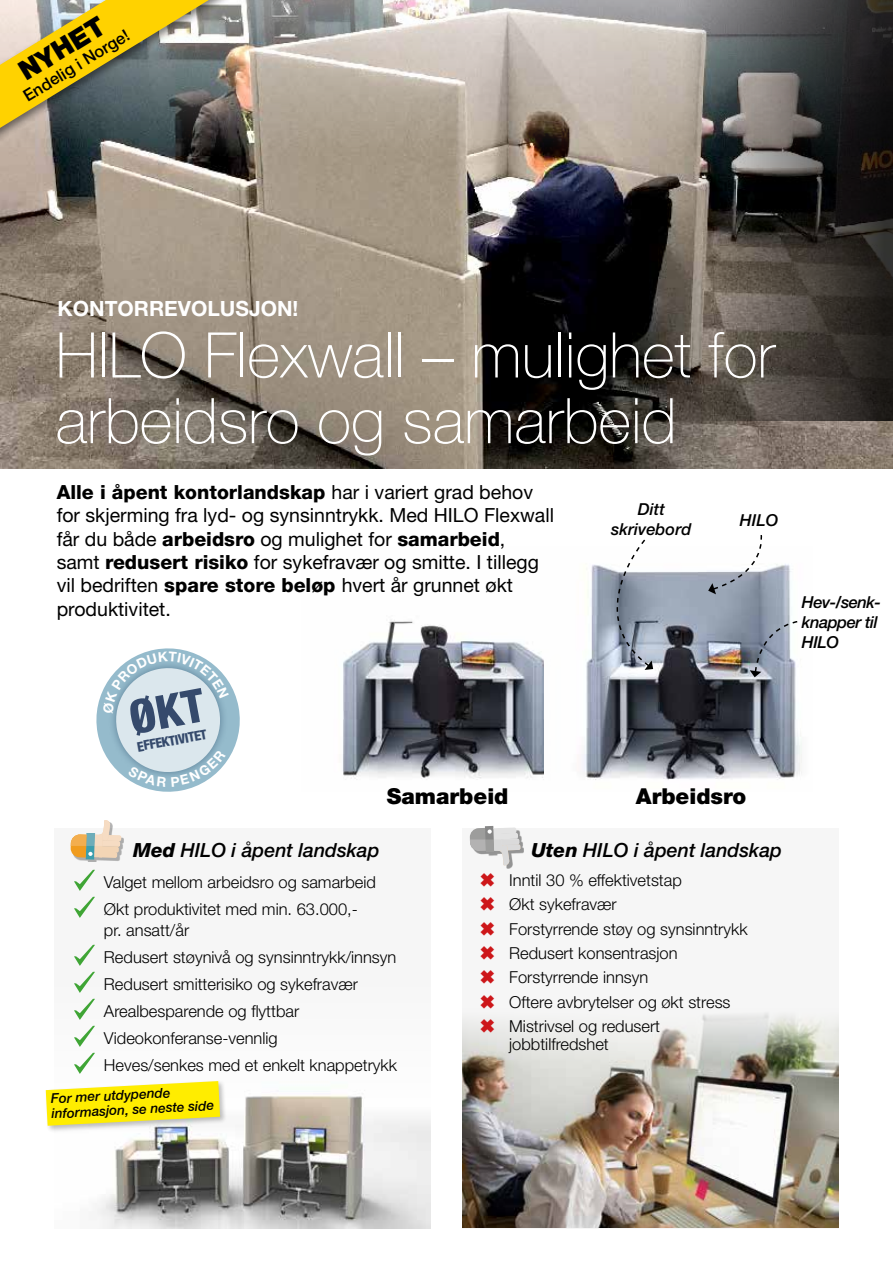
<style>
.page{position:relative;width:893px;height:1263px;background:#fff}
.page>*{position:absolute;margin:0;border:0;box-sizing:border-box;transform-origin:0 0}
.t1{font:100 63px/65.7px "Helvetica Neue LT Std";color:#fff}
.t2{font:900 27px "Helvetica Neue LT Std";color:#000}
.t3{font:900 21.9px "Helvetica Neue LT Std";color:#000}
.t4{font:700 21px "Helvetica Neue LT Std";color:#fff}
.t5{font:19.5px/23.4px "Helvetica Neue LT Std";color:#000}
.t6{font:italic 500 19.5px "Helvetica Neue LT Std";color:#000}
.t7{font:300 16.5px/27px "Helvetica Neue LT Std";color:#000}
.t8{font:italic 500 16.5px/19.8px "Helvetica Neue LT Std";letter-spacing:-.03em;color:#000}
.t9{font:italic 500 16.5px/19.8px "Helvetica Neue LT Std";color:#000;text-align:center}
.t10{font:500 16.5px "Helvetica Neue LT Std";color:#000}
.t11{font:italic 500 13.5px/15px "Helvetica Neue LT Std";color:#000}
.t12{font:800 condensed 13.5px "Helvetica Neue LT Std";color:#354a6c}
.s1{font-weight:800}
.s2{font-family:"Adobe Myungjo Std";font-weight:500;color:#cd171a}
</style>
<div class="page">
<img style="left:343px;top:620px;width:201px;height:160px">
<img style="left:583px;top:564px;width:219px;height:216px">
<svg style="left:583px;top:539px;width:70px;height:131px"></svg>
<svg style="left:708px;top:535px;width:59px;height:59px"></svg>
<svg style="left:750px;top:620px;width:49px;height:57px"></svg>
<div style="left:54px;top:828px;width:377px;height:401px;background:#f6f6f6"></div>
<div style="left:462px;top:828px;width:377px;height:401px;background:#f6f6f6"></div>
<img style="left:0;top:0;width:893px;height:468px">
<svg style="left:682px;top:0;width:211px;height:421px"></svg>
<div style="left:0;top:0;width:232px;height:174px;background:#000;opacity:.5"></div>
<svg style="left:0;top:0;width:209px;height:128px"></svg>
<img style="left:93px;top:998px;width:338px;height:231px">
<img style="left:462px;top:1013px;width:377px;height:215px">
<svg style="left:74px;top:870px;width:21px;height:21px"></svg>
<svg style="left:74px;top:897px;width:21px;height:21px"></svg>
<svg style="left:74px;top:945px;width:21px;height:21px"></svg>
<svg style="left:74px;top:972px;width:21px;height:21px"></svg>
<svg style="left:74px;top:999px;width:21px;height:21px"></svg>
<svg style="left:74px;top:1026px;width:21px;height:21px"></svg>
<svg style="left:74px;top:1053px;width:21px;height:21px"></svg>
<div style="left:44px;top:1079px;width:184px;height:54px;background:#000;opacity:.25"></div>
<svg style="left:46px;top:1081px;width:174px;height:45px"></svg>
<div style="left:73px;top:822px;width:51px;height:40px;background:#000;opacity:.3"></div>
<svg style="left:70px;top:820px;width:51px;height:39px"></svg>
<div style="left:473px;top:829px;width:51px;height:39px;background:#000;opacity:.4"></div>
<svg style="left:470px;top:826px;width:50px;height:40px"></svg>
<svg style="left:96px;top:648px;width:144px;height:144px"></svg>
<h2 class="t2" style="left:13px;top:60px;width:98px;rotate:-32deg">NYHET</h2>
<p class="t10" style="left:20px;top:89px;width:123px;rotate:-32deg">Endelig i Norge!</p>
<p class="t4" style="left:58px;top:295px;width:242px">KONTORREVOLUSJON!</p>
<h1 class="t1" style="left:56px;top:322px;width:721px">HILO Flexwall – mulighet for arbeidsro og samarbeid</h1>
<p class="t5" style="left:57px;top:480px;width:499px"><span class="s1">Alle i åpent kontorlandskap</span> har i variert grad behov for skjerming fra lyd- og synsinntrykk. Med HILO Flexwall får du både <span class="s1">arbeidsro</span> og mulighet for <span class="s1">samarbeid</span>,<br>samt <span class="s1">redusert risiko</span> for sykefravær og smitte. I tillegg vil bedriften <span class="s1">spare store beløp</span> hvert år grunnet økt produktivitet.</p>
<p class="t9" style="left:611px;top:499px;width:82px">Ditt skrivebord</p>
<p class="t8" style="left:740px;top:510px;width:40px">HILO</p>
<p class="t8" style="left:802px;top:592px;width:80px">Hev-/senk&shy;knapper til<br>HILO</p>
<p class="t12" style="left:136px;top:738px;width:72px;rotate:-10deg">EFFEKTIVITET</p>
<h3 class="t3" style="left:387px;top:783px;width:123px">Samarbeid</h3>
<h3 class="t3" style="left:636px;top:783px;width:112px">Arbeidsro</h3>
<p class="t6" style="left:133px;top:838px;width:248px"><span class="s1">Med</span> HILO i åpent landskap</p>
<p class="t6" style="left:531px;top:838px;width:252px"><span class="s1">Uten</span> HILO i åpent landskap</p>
<p class="t7" style="left:104px;top:868px;width:274px">Valget mellom arbeidsro og samarbeid<br>Økt produktivitet med min. 63.000,-</p>
<p class="t7" style="left:104px;top:916px;width:295px">pr. ansatt/år<br>Redusert støynivå og synsinntrykk/innsyn<br>Redusert smitterisiko og sykefravær<br>Arealbesparende og flyttbar<br>Videokonferanse-vennlig<br>Heves/senkes med et enkelt knappetrykk</p>
<p class="t11" style="left:50px;top:1091px;width:164px;rotate:-3deg">For mer utdypende informasjon, se neste side</p>
<p class="t7" style="left:479px;top:868px;width:270px;line-height:24.3px"><span class="s2">✖</span> Inntil 30 % effektivetstap<br><span class="s2">✖</span> Økt sykefravær<br><span class="s2">✖</span> Forstyrrende støy og synsinntrykk <span class="s2">✖</span> Redusert konsentrasjon<br><span class="s2">✖</span> Forstyrrende innsyn<br><span class="s2">✖</span> Oftere avbrytelser og økt stress <span class="s2">✖</span> Mistrivsel og redusert</p>
<p class="t7" style="left:509px;top:1030px;width:101px">jobbtilfredshet</p>
</div>
